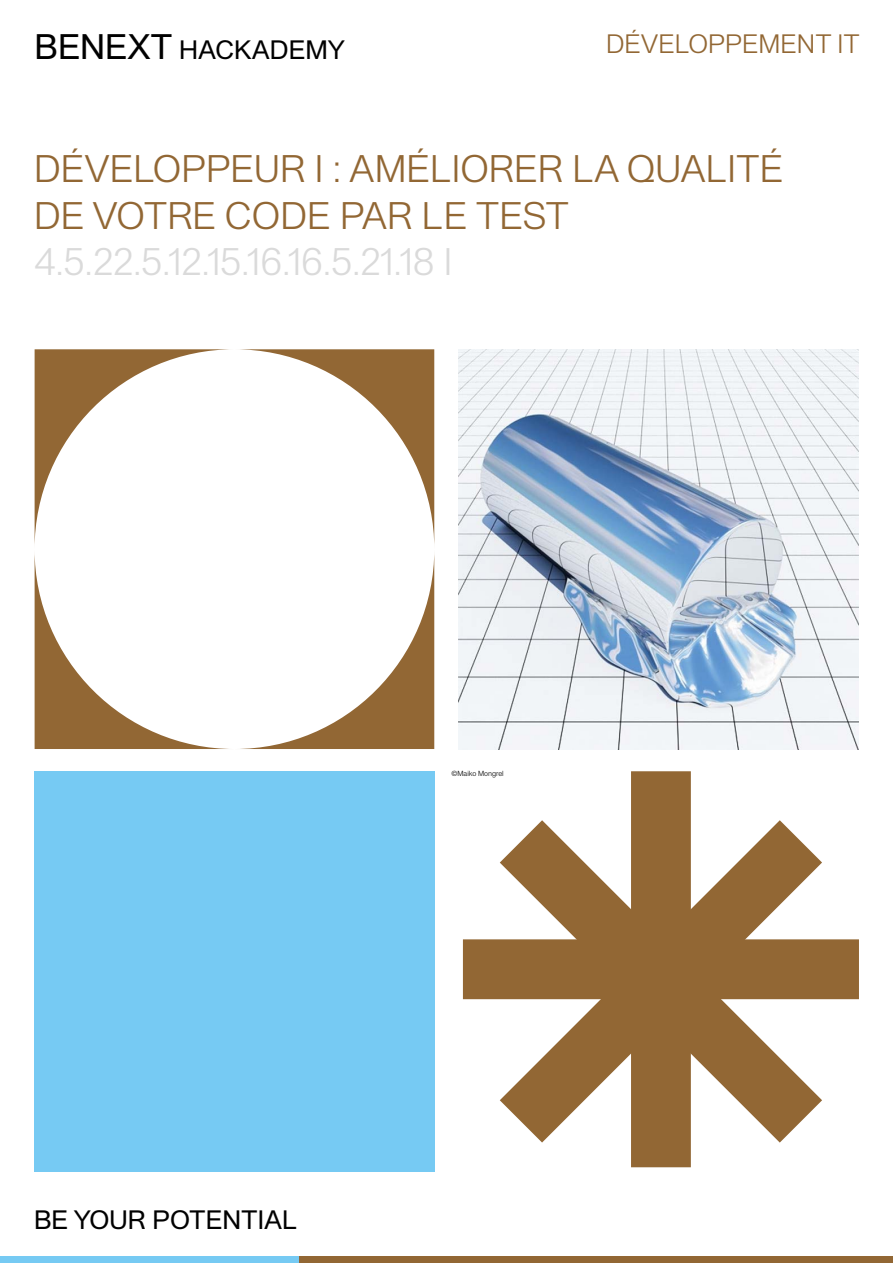
<style>
.page{position:relative;width:893px;height:1263px;background:#fff}
.page>*{position:absolute;margin:0;border:0;box-sizing:border-box;transform-origin:0 0}
.t1{font:300 39px/46.8px "Syndicat Grotesk";color:#926734}
.t2{font:300 39px "Syndicat Grotesk";color:#dadada}
.t3{font:27px "Syndicat Grotesk";color:#000}
.t4{font:300 27px "Syndicat Grotesk";color:#926734}
.t5{font:300 7.5px "Syndicat Grotesk";color:#000}
.s1{font-size:36px}
</style>
<div class="page">
<div style="left:0;top:1256px;width:300px;height:7px;background:#76caf3"></div>
<div style="left:300px;top:1256px;width:593px;height:7px;background:#926734"></div>
<img style="left:459px;top:349px;width:399px;height:400px">
<div style="left:34px;top:771px;width:400px;height:400px;background:#76caf3"></div>
<svg style="left:463px;top:771px;width:396px;height:396px"></svg>
<svg style="left:500px;top:820px;width:322px;height:322px;fill:#926734"></svg>
<svg style="left:35px;top:349px;width:399px;height:400px"></svg>
<p class="t3" style="left:35px;top:35px;width:312px"><span class="s1">BENEXT</span> HACKADEMY</p>
<p class="t4" style="left:606px;top:29px;width:255px">DÉVELOPPEMENT IT</p>
<p class="t1" style="left:34px;top:146px;width:751px">DÉVELOPPEUR I : AMÉLIORER LA QUALITÉ<br>DE VOTRE CODE PAR LE TEST</p>
<p class="t2" style="left:34px;top:241px;width:420px">4.5.22.5.12.15.16.16.5.21.18 I</p>
<p class="t5" style="left:451px;top:770px;width:54px">©Maiko Mongrel</p>
<p class="t3" style="left:34px;top:1205px;width:265px">BE YOUR POTENTIAL</p>
</div>
